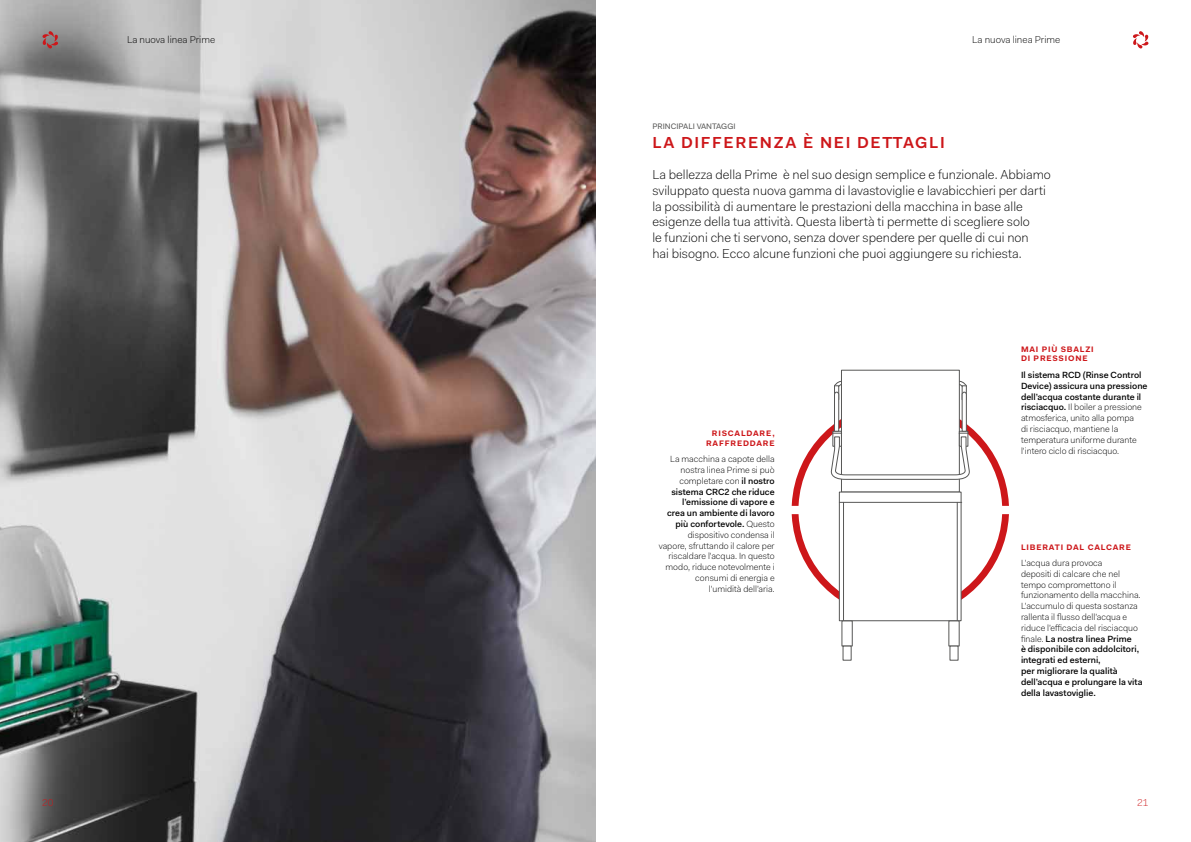
<style>
.page{position:relative;width:1191px;height:842px;background:#fff}
.page>*{position:absolute;margin:0;border:0;box-sizing:border-box;transform-origin:0 0}
.t1{font:600 16px "Fakt Pro";letter-spacing:.1em;color:#cd171a}
.t2{font:300 13px/15.6px "Fakt Pro";color:#000}
.t3{font:300 10px "Fakt Pro";color:#000}
.t4{font:300 10px "Fakt Pro";color:#cd171a}
.t5{font:300 9px/10.8px "Fakt Pro";color:#000}
.t6{font:700 8px/9.6px "Fakt Pro";letter-spacing:.1em;color:#cd171a;text-align:right}
.t7{font:8px "Fakt Pro";color:#575756}
.s1{font-weight:500}
</style>
<div class="page">
<div style="left:841px;top:370px;width:118px;height:122px;background:#fff;border:1px solid #575756"></div>
<svg style="left:791px;top:381px;width:218px;height:280px"></svg>
<img style="left:0;top:0;width:595px;height:842px">
<svg style="left:43px;top:31px;width:15px;height:17px"></svg>
<svg style="left:1133px;top:31px;width:15px;height:17px"></svg>
<p class="t3" style="left:127px;top:33px;width:90px">La nuova linea Prime</p>
<p class="t3" style="left:972px;top:33px;width:90px">La nuova linea Prime</p>
<p class="t7" style="left:652px;top:121px;width:85px">PRINCIPALI VANTAGGI</p>
<h1 class="t1" style="left:652px;top:132px;width:294px">LA DIFFERENZA È NEI DETTAGLI</h1>
<p class="t2" style="left:652px;top:167px;width:400px">La bellezza della Prime è nel suo design semplice e funzionale. Abbiamo sviluppato questa nuova gamma di lavastoviglie e lavabicchieri per darti la possibilità di aumentare le prestazioni della macchina in base alle esigenze della tua attività. Questa libertà ti permette di scegliere solo<br>le funzioni che ti servono, senza dover spendere per quelle di cui non<br>hai bisogno. Ecco alcune funzioni che puoi aggiungere su richiesta.</p>
<p class="t6" style="left:706px;top:428px;width:70px">RISCALDARE,<br>RAFFREDDARE</p>
<p class="t5" style="left:659px;top:454px;width:117px;text-align:right">La macchina a capote della nostra linea Prime si può completare con <span class="s1">il nostro sistema CRC2 che riduce l’emissione di vapore e<br>crea un ambiente di lavoro più confortevole.</span> Questo dispositivo condensa il vapore, sfruttando il calore per riscaldare l’acqua. In questo modo, riduce notevolmente i consumi di energia e<br>l’umidità dell’aria.</p>
<p class="t6" style="left:1021px;top:344px;width:74px;text-align:left">MAI PIÙ SBALZI<br>DI PRESSIONE</p>
<p class="t5" style="left:1021px;top:369px;width:128px"><span class="s1">Il sistema RCD (Rinse Control<br>Device) assicura una pressione dell’acqua costante durante il risciacquo.</span> Il boiler a pressione atmosferica, unito alla pompa<br>di risciacquo, mantiene la temperatura uniforme durante l’intero ciclo di risciacquo.</p>
<p class="t6" style="left:1021px;top:542px;width:111px">LIBERATI DAL CALCARE</p>
<p class="t5" style="left:1021px;top:557px;width:123px">L’acqua dura provoca<br>depositi di calcare che nel tempo compromettono il funzionamento della macchina.<br>L’accumulo di questa sostanza rallenta il flusso dell’acqua e riduce l’efficacia del risciacquo finale. <span class="s1">La nostra linea Prime<br>è disponibile con addolcitori, integrati ed esterni,<br>per migliorare la qualità dell’acqua e prolungare la vita della lavastoviglie.</span></p>
<p class="t4" style="left:42px;top:796px;width:13px">20</p>
<p class="t4" style="left:1137px;top:796px;width:13px">21</p>
</div>
